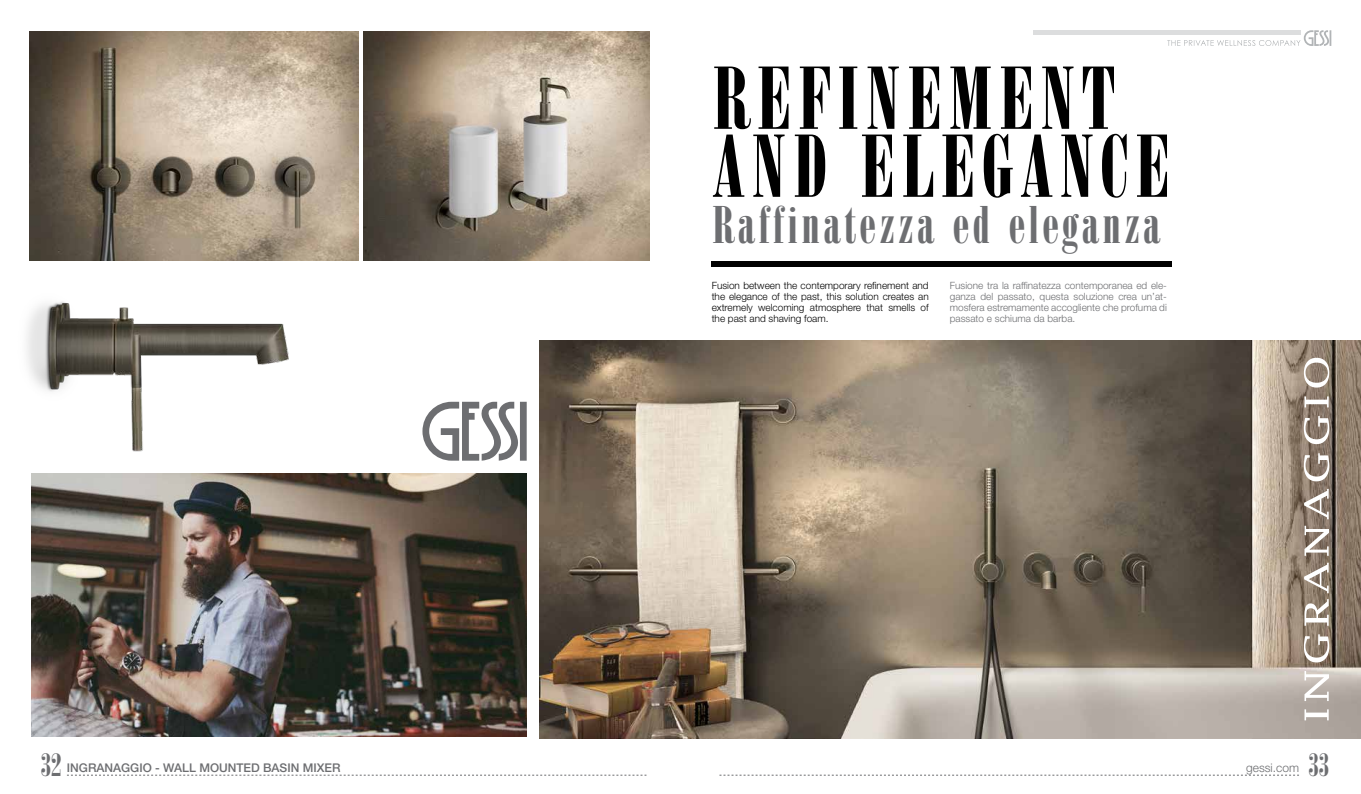
<style>
.page{position:relative;width:1361px;height:794px;background:#fff}
.page>*{position:absolute;margin:0;border:0;box-sizing:border-box;transform-origin:0 0}
.t1{font:81.9px/68px "OPTI Poster Bodoni Compr";letter-spacing:.07em;color:#000}
.t2{font:48.8px "OPTI Poster Bodoni Compr";letter-spacing:.06em;color:#6d6e71}
.t3{font:30px "OPTI Poster Bodoni Compr";color:#6d6e71}
.t4{font:500 12px "Helvetica Neue LT Std";color:#6d6e71}
.t5{font:300 12px "Helvetica Neue LT Std";color:#6d6e71}
.t6{font:300 10px/11px "Helvetica Neue LT Std";color:#6d6e71;text-align:justify}
.t7{font:300 10px/11px "Helvetica Neue LT Std";color:#000;text-align:justify}
</style>
<div class="page">
<svg style="left:719px;top:775px;width:580px;height:1px"></svg>
<svg style="left:67px;top:775px;width:579px;height:1px"></svg>
<img style="left:29px;top:32px;width:329px;height:229px">
<img style="left:364px;top:32px;width:285px;height:229px">
<img style="left:31px;top:473px;width:496px;height:263px">
<div style="left:711px;top:261px;width:461px;height:5px;background:#000"></div>
<img style="left:539px;top:340px;width:822px;height:398px">
<img style="left:26px;top:301px;width:263px;height:151px">
<svg style="left:1304px;top:358px;width:25px;height:362px"></svg>
<div style="left:1033px;top:30px;width:267px;height:5px;background:#dcddde"></div>
<svg style="left:1167px;top:30px;width:164px;height:16px"></svg>
<div style="left:520px;top:402px;width:7px;height:59px;background:#6d6e71"></div>
<svg style="left:422px;top:402px;width:96px;height:59px"></svg>
<h1 class="t1" style="left:711px;top:63px;width:460px">REFINEMENT<br>AND ELEGANCE</h1>
<h2 class="t2" style="left:711px;top:194px;width:450px">Raffinatezza ed eleganza</h2>
<p class="t7" style="left:711px;top:280px;width:219px">Fusion between the contemporary refinement and the elegance of the past, this solution creates an extremely welcoming atmosphere that smells of the past and shaving foam.</p>
<p class="t6" style="left:950px;top:280px;width:219px">Fusione tra la raffinatezza contemporanea ed ele&shy;ganza del passato, questa soluzione crea un’at&shy;mosfera estremamente accogliente che profuma di passato e schiuma da barba.</p>
<h3 class="t3" style="left:41px;top:745px;width:22px">32</h3>
<p class="t4" style="left:67px;top:760px;width:275px">INGRANAGGIO - WALL MOUNTED BASIN MIXER</p>
<p class="t5" style="left:1246px;top:760px;width:54px">gessi.com</p>
<h3 class="t3" style="left:1308px;top:745px;width:22px">33</h3>
</div>
